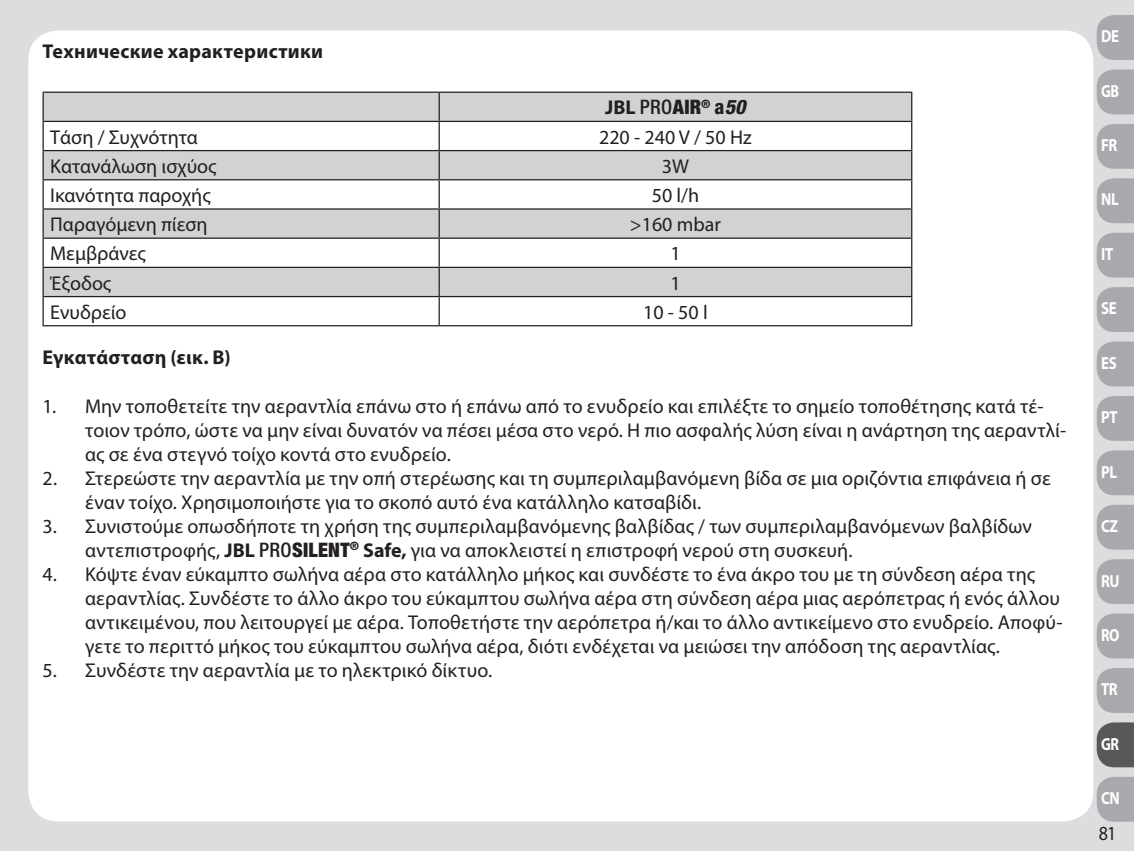
<style>
.page{position:relative;width:1134px;height:851px;background:#fff}
.page>*{position:absolute;margin:0;border:0;box-sizing:border-box;transform-origin:0 0}
.t1{font:20px/24px "Myriad Pro";letter-spacing:.005em;color:#231f20}
.t2{font:700 20px "Myriad Pro";letter-spacing:.015em;color:#231f20}
.t3{font:20px "Myriad Pro";letter-spacing:.005em;color:#231f20;scale:.9 1}
.t4{font:700 17.5px "Myriad Pro";letter-spacing:-.025em;color:#fff;scale:.85 1}
.t5{font:700 17.5px "Myriad Pro";letter-spacing:-.025em;color:#fff;scale:.82 1}
.s1{font-family:"Helvetica Neue LT Pro";font-weight:500;font-stretch:condensed}
.s2{font-family:"Helvetica Neue LT Pro";font-weight:900;font-stretch:condensed}
.s3{font-family:"Helvetica Neue LT Pro";font-weight:800;font-stretch:condensed}
.s4{font-family:"Helvetica Neue LT Pro";font-weight:800;font-style:italic;font-stretch:condensed}
.s5{font-weight:700}
</style>
<div class="page">
<div style="left:0;top:0;width:1134px;height:850px;background:#dcdddf"></div>
<div style="left:28px;top:30px;width:1065px;height:791px;background:#fff;border-radius:30px"></div>
<svg style="left:44px;top:93px;width:867px;height:203px;fill:#d1d2d4"></svg>
<hr style="left:43px;top:92px;width:396px;height:1px;background:#231f20">
<hr style="left:439px;top:92px;width:473px;height:1px;background:#231f20">
<hr style="left:43px;top:121px;width:396px;height:1px;background:#231f20">
<hr style="left:439px;top:121px;width:473px;height:1px;background:#231f20">
<hr style="left:43px;top:150px;width:396px;height:1px;background:#231f20">
<hr style="left:439px;top:150px;width:473px;height:1px;background:#231f20">
<hr style="left:43px;top:179px;width:396px;height:1px;background:#231f20">
<hr style="left:439px;top:179px;width:473px;height:1px;background:#231f20">
<hr style="left:43px;top:208px;width:396px;height:1px;background:#231f20">
<hr style="left:439px;top:208px;width:473px;height:1px;background:#231f20">
<hr style="left:43px;top:237px;width:396px;height:2px;background:#231f20">
<hr style="left:439px;top:237px;width:473px;height:2px;background:#231f20">
<hr style="left:43px;top:267px;width:396px;height:1px;background:#231f20">
<hr style="left:439px;top:267px;width:473px;height:1px;background:#231f20">
<hr style="left:43px;top:296px;width:396px;height:1px;background:#231f20">
<svg style="left:43px;top:93px;width:1px;height:232px"></svg>
<hr style="left:439px;top:296px;width:473px;height:1px;background:#231f20">
<svg style="left:439px;top:93px;width:1px;height:232px"></svg>
<svg style="left:911px;top:93px;width:1px;height:232px"></svg>
<hr style="left:43px;top:325px;width:396px;height:1px;background:#231f20">
<hr style="left:439px;top:325px;width:473px;height:1px;background:#231f20">
<svg style="left:1097px;top:15px;width:37px;height:45px;background:#abacb0"></svg>
<svg style="left:1097px;top:69px;width:37px;height:45px;background:#abacb0"></svg>
<svg style="left:1097px;top:124px;width:37px;height:45px;background:#abacb0"></svg>
<svg style="left:1097px;top:178px;width:37px;height:45px;background:#abacb0"></svg>
<svg style="left:1097px;top:233px;width:37px;height:44px;background:#abacb0"></svg>
<svg style="left:1097px;top:287px;width:37px;height:45px;background:#abacb0"></svg>
<svg style="left:1097px;top:341px;width:37px;height:45px;background:#acadb0"></svg>
<svg style="left:1097px;top:396px;width:37px;height:45px;background:#abacb0"></svg>
<svg style="left:1097px;top:450px;width:37px;height:45px;background:#abacb0"></svg>
<svg style="left:1097px;top:504px;width:37px;height:45px;background:#acadb1"></svg>
<svg style="left:1097px;top:559px;width:37px;height:45px;background:#abacb0"></svg>
<svg style="left:1097px;top:613px;width:37px;height:45px;background:#acadb0"></svg>
<svg style="left:1097px;top:668px;width:37px;height:44px;background:#abacb0"></svg>
<svg style="left:1097px;top:722px;width:37px;height:45px;background:#616264"></svg>
<svg style="left:1097px;top:777px;width:37px;height:44px;background:#abacb0"></svg>
<p class="t2" style="left:43px;top:38px;width:282px">Teхнические характеристики</p>
<p class="t2" style="left:605px;top:94px;width:142px">JBL <span class="s1">PRO</span><span class="s2">AIR</span><sup>®</sup> <span class="s3">a</span><span class="s4">50</span></p>
<p class="t1" style="left:50px;top:124px;width:149px">Τάση / Συχνότητα</p>
<p class="t1" style="left:599px;top:124px;width:154px">220 - 240 V / 50 Hz</p>
<p class="t1" style="left:50px;top:154px;width:168px">Κατανάλωση ισχύος</p>
<p class="t1" style="left:662px;top:154px;width:29px">3W</p>
<p class="t1" style="left:50px;top:183px;width:162px">Ικανότητα παροχής</p>
<p class="t1" style="left:652px;top:183px;width:49px">50 l/h</p>
<p class="t1" style="left:50px;top:212px;width:159px">Παραγόμενη πίεση</p>
<p class="t1" style="left:630px;top:212px;width:93px">&gt;160 mbar</p>
<p class="t1" style="left:50px;top:241px;width:97px">Μεμβράνες</p>
<p class="t1" style="left:670px;top:241px;width:12px">1</p>
<p class="t1" style="left:50px;top:270px;width:63px">Έξοδος</p>
<p class="t1" style="left:670px;top:270px;width:12px">1</p>
<p class="t1" style="left:50px;top:299px;width:78px">Ενυδρείο</p>
<p class="t1" style="left:643px;top:299px;width:66px">10 - 50 l</p>
<p class="t2" style="left:43px;top:344px;width:190px">Εγκατάσταση (εικ. B)</p>
<p class="t1" style="left:85px;top:393px;width:983px;text-indent:-43px">1. Μην τοποθετείτε την αεραντλία επάνω στο ή επάνω από το ενυδρείο και επιλέξτε το σημείο τοποθέτησης κατά τέ&shy;τοιον τρόπο, ώστε να μην είναι δυνατόν να πέσει μέσα στο νερό. Η πιο ασφαλής λύση είναι η ανάρτηση της αεραντλί&shy;ας σε ένα στεγνό τοίχο κοντά στο ενυδρείο.</p>
<p class="t1" style="left:85px;top:465px;width:967px;text-indent:-43px">2. Στερεώστε την αεραντλία με την οπή στερέωσης και τη συμπεριλαμβανόμενη βίδα σε μια οριζόντια επιφάνεια ή σε έναν τοίχο. Χρησιμοποιήστε για το σκοπό αυτό ένα κατάλληλο κατσαβίδι.</p>
<p class="t1" style="left:85px;top:513px;width:948px;text-indent:-43px">3. Συνιστούμε οπωσδήποτε τη χρήση της συμπεριλαμβανόμενης βαλβίδας / των συμπεριλαμβανόμενων βαλβίδων αντεπιστροφής, <span class="s5">JBL</span> <span class="s1">PRO</span><span class="s2">SILENT</span><sup>®</sup> <span class="s5">Safe,</span> για να αποκλειστεί η επιστροφή νερού στη συσκευή.</p>
<p class="t1" style="left:85px;top:561px;width:979px;text-indent:-43px">4. Κόψτε έναν εύκαμπτο σωλήνα αέρα στο κατάλληλο μήκος και συνδέστε το ένα άκρο του με τη σύνδεση αέρα της αεραντλίας. Συνδέστε το άλλο άκρο του εύκαμπτου σωλήνα αέρα στη σύνδεση αέρα μιας αερόπετρας ή ενός άλλου αντικειμένου, που λειτουργεί με αέρα. Τοποθετήστε την αερόπετρα ή/και το άλλο αντικείμενο στο ενυδρείο. Αποφύ&shy;γετε το περιττό μήκος του εύκαμπτου σωλήνα αέρα, διότι ενδέχεται να μειώσει την απόδοση της αεραντλίας.</p>
<p class="t1" style="left:43px;top:657px;width:451px">5. Συνδέστε την αεραντλία με το ηλεκτρικό δίκτυο.</p>
<p class="t4" style="left:1101px;top:25px;width:23px">DE</p>
<p class="t5" style="left:1101px;top:79px;width:24px">GB</p>
<p class="t4" style="left:1101px;top:134px;width:21px">FR</p>
<p class="t4" style="left:1101px;top:188px;width:22px">NL</p>
<p class="t4" style="left:1101px;top:242px;width:16px">IT</p>
<p class="t4" style="left:1101px;top:297px;width:20px">SE</p>
<p class="t4" style="left:1101px;top:351px;width:20px">ES</p>
<p class="t4" style="left:1101px;top:406px;width:21px">PT</p>
<p class="t4" style="left:1101px;top:460px;width:20px">PL</p>
<p class="t4" style="left:1101px;top:514px;width:22px">CZ</p>
<p class="t4" style="left:1101px;top:569px;width:23px">RU</p>
<p class="t5" style="left:1101px;top:623px;width:24px">RO</p>
<p class="t4" style="left:1101px;top:678px;width:21px">TR</p>
<p class="t5" style="left:1101px;top:732px;width:23px">GR</p>
<p class="t4" style="left:1101px;top:786px;width:24px">CN</p>
<p class="t3" style="left:1099px;top:821px;width:21px">81</p>
</div>
